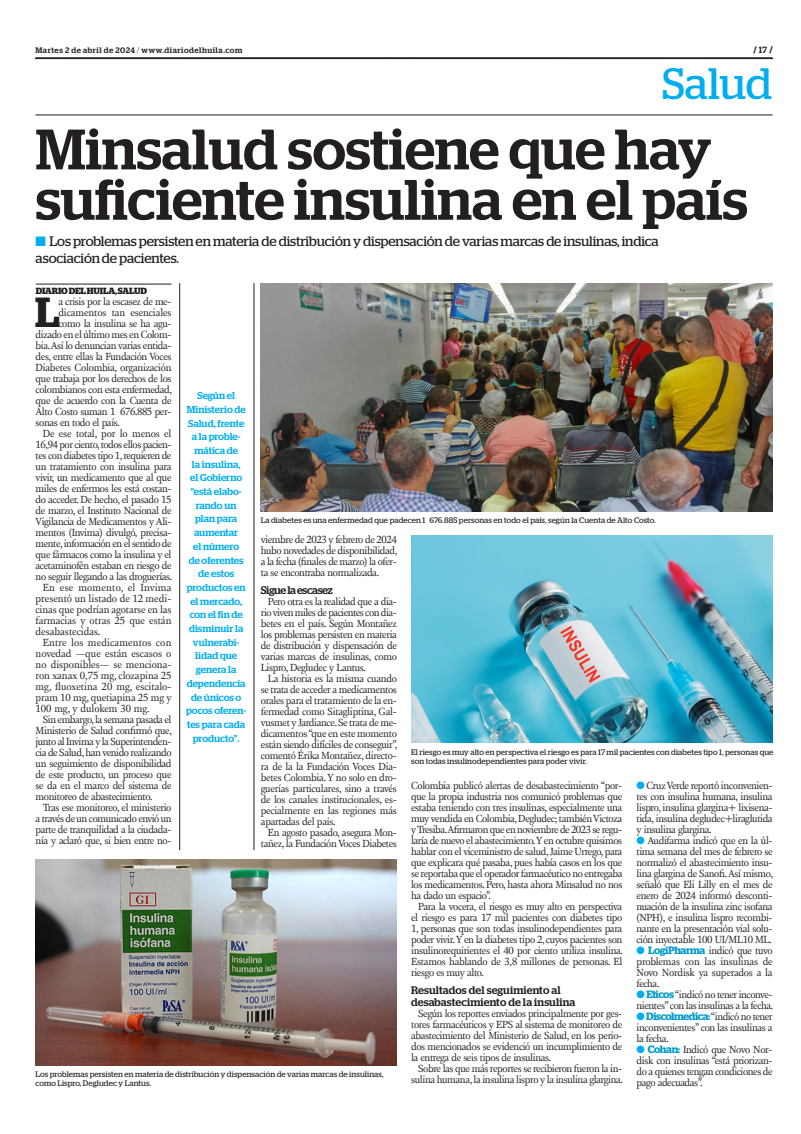
<style>
.page{position:relative;width:801px;height:1134px;background:#fff}
.page>*{position:absolute;margin:0;border:0;box-sizing:border-box;transform-origin:0 0}
.TITULO{font:500 56.9px/50.3px "Stag";color:#231f20}
.t1{font:43.9px "Stag";color:#00aeef}
.TEXTO_UNO{font:600 42px "Stag";color:#231f20}
.SUMARIO{font:13.7px/16.5px "Stag";letter-spacing:-.01em;color:#231f20}
.INTERTITULO{font:500 11px/12px "Stag";letter-spacing:.005em;color:#231f20}
.INTERTITULO-2{font:500 11px "Stag";letter-spacing:-.035em;color:#231f20}
.TEXTO{font:10.6px/11px "New Fournier BP";letter-spacing:-.035em;color:#231f20;text-align:justify}
.TEXTO_UNO-2{font:10.6px "New Fournier BP";letter-spacing:-.035em;color:#231f20}
.TEXTO_UNO-3{font:10.6px "New Fournier BP";letter-spacing:-.01em;color:#231f20}
.DESTACADO_AZUL{font:500 10px/13.7px "Stag";color:#00aeef;text-align:center}
.CREDITO_1{font:700 9px "Stag";letter-spacing:-.015em;color:#231f20}
.PIE_DE_FOTO{font:8px/9px "Stag";letter-spacing:.01em;color:#231f20}
.t2{font:500 8px "Stag";letter-spacing:.065em;color:#231f20}
.s1{font-weight:300}
.s2{font-weight:500}
.s3{color:#00aeef}
.s4{font-family:"Stag";font-weight:600;color:#009bcc}
</style>
<div class="page">
<svg style="left:35px;top:58px;width:738px;height:1px"></svg>
<hr style="left:35px;top:115px;width:737px;height:1px;background:#231f20">
<img style="left:411px;top:535px;width:361px;height:207px">
<img style="left:35px;top:859px;width:362px;height:206px">
<img style="left:261px;top:283px;width:511px;height:229px">
<hr style="left:36px;top:284px;width:135px;height:1px;background:#231f20">
<hr style="left:179px;top:283px;width:1px;height:567px;background:#231f20">
<hr style="left:254px;top:283px;width:1px;height:567px;background:#231f20">
<p class="t2" style="left:35px;top:45px;width:208px">Martes 2 de abril de 2024 <span class="s1">/</span> www.diariodelhuila.com</p>
<p class="CREDITO_1" style="left:753px;top:45px;width:21px">/ <span class="s2">17</span> /</p>
<p class="t1" style="left:662px;top:59px;width:112px">Salud</p>
<p class="TITULO" style="left:36px;top:124px;width:713px">Minsalud sostiene que hay suficiente insulina en el país</p>
<p class="SUMARIO" style="left:36px;top:233px;width:624px"><span class="s3">■</span> Los problemas persisten en materia de distribución y dispensación de varias marcas de insulinas, indica asociación de pacientes.</p>
<p class="CREDITO_1" style="left:36px;top:286px;width:113px">DIARIO DEL HUILA, SALUD</p>
<p class="TEXTO_UNO" style="left:35px;top:288px;width:26px">L</p>
<p class="TEXTO_UNO-2" style="left:58px;top:295px;width:115px">a crisis por la escasez de me-</p>
<p class="TEXTO_UNO-3" style="left:58px;top:306px;width:115px">dicamentos tan esenciales</p>
<p class="TEXTO_UNO-2" style="left:58px;top:317px;width:115px">como la insulina se ha agu-</p>
<p class="TEXTO_UNO-2" style="left:36px;top:328px;width:137px">dizado en el último mes en Colom-</p>
<p class="TEXTO_UNO-2" style="left:36px;top:339px;width:137px">bia. Así lo denuncian varias entida-</p>
<p class="TEXTO_UNO-2" style="left:36px;top:350px;width:137px">des, entre ellas la Fundación Voces</p>
<p class="TEXTO_UNO-2" style="left:36px;top:361px;width:137px">Diabetes Colombia, organización</p>
<p class="TEXTO_UNO-2" style="left:36px;top:372px;width:137px">que trabaja por los derechos de los</p>
<p class="TEXTO_UNO-2" style="left:36px;top:383px;width:138px">colombianos con esta enfermedad,</p>
<p class="TEXTO_UNO-2" style="left:36px;top:394px;width:137px">que de acuerdo con la Cuenta de</p>
<p class="TEXTO_UNO-2" style="left:36px;top:405px;width:137px">Alto Costo suman 1′676.885 per-</p>
<p class="TEXTO_UNO-2" style="left:36px;top:416px;width:86px">sonas en todo el país.</p>
<p class="TEXTO" style="left:36px;top:428px;width:138px;text-indent:7px">De ese total, por lo menos el 16,94 por ciento, todos ellos pacien&shy;tes con diabetes tipo 1, requieren de un tratamiento con insulina para vivir, un medicamento que al que miles de enfermos les está costan&shy;do acceder. De hecho, el pasado 15 de marzo, el Instituto Nacional de Vigilancia de Medicamentos y Ali&shy;mentos (Invima) divulgó, precisa&shy;mente, información en el sentido de que fármacos como la insulina y el acetaminofén estaban en riesgo de no seguir llegando a las droguerías.</p>
<p class="TEXTO" style="left:36px;top:582px;width:137px;text-indent:7px">En ese momento, el Invima presentó un listado de 12 medi&shy;cinas que podrían agotarse en las farmacias y otras 25 que están desabastecidas.</p>
<p class="TEXTO" style="left:36px;top:637px;width:137px;text-indent:7px">Entre los medicamentos con novedad —que están escasos o no disponibles— se menciona&shy;ron xanax 0,75 mg, clozapina 25 mg, fluoxetina 20 mg, escitalo&shy;pram 10 mg, quetiapina 25 mg y 100 mg, y dulokem 30 mg.</p>
<p class="TEXTO" style="left:36px;top:714px;width:138px;text-indent:7px">Sin embargo, la semana pasada el Ministerio de Salud confirmó que, junto al Invima y la Superintenden&shy;cia de Salud, han venido realizando un seguimiento de disponibilidad de este producto, un proceso que se da en el marco del sistema de monitoreo de abastecimiento.</p>
<p class="TEXTO" style="left:36px;top:802px;width:137px;text-indent:7px">Tras ese monitoreo, el ministerio a través de un comunicado envió un parte de tranquilidad a la ciudada&shy;nía y aclaró que, si bien entre no-</p>
<p class="DESTACADO_AZUL" style="left:186px;top:389px;width:62px">Según el<br>Ministerio de<br>Salud, frente a la proble&shy;mática de<br>la insulina,<br>el Gobierno “está elabo&shy;rando un plan para aumentar<br>el número<br>de oferentes de estos productos en el mercado, con el fin de disminuir la vulnerabi&shy;lidad que genera la dependencia de únicos o pocos oferen&shy;tes para cada producto”.</p>
<p class="PIE_DE_FOTO" style="left:261px;top:515px;width:396px">La diabetes es una enfermedad que padecen 1′676.885 personas en todo el país, según la Cuenta de Alto Costo.</p>
<p class="TEXTO" style="left:261px;top:534px;width:138px">viembre de 2023 y febrero de 2024 hubo novedades de disponibilidad, a la fecha (finales de marzo) la ofer&shy;ta se encontraba normalizada.</p>
<p class="INTERTITULO-2" style="left:261px;top:583px;width:74px">Sigue la escasez</p>
<p class="TEXTO" style="left:261px;top:596px;width:138px;text-indent:7px">Pero otra es la realidad que a dia&shy;rio viven miles de pacientes con dia&shy;betes en el país. Según Montañez los problemas persisten en materia de distribución y dispensación de varias marcas de insulinas, como Lispro, Degludec y Lantus.</p>
<p class="TEXTO" style="left:261px;top:673px;width:138px;text-indent:7px">La historia es la misma cuando se trata de acceder a medicamentos orales para el tratamiento de la en&shy;fermedad como Sitagliptina, Gal&shy;vusmet y Jardiance. Se trata de me&shy;dicamentos “que en este momento están siendo difíciles de conseguir”, comentó Érika Montañez, directo&shy;ra de la la Fundación Voces Dia&shy;betes Colombia. Y no solo en dro&shy;guerías particulares, sino a través de los canales institucionales, es&shy;pecialmente en las regiones más apartadas del país.</p>
<p class="TEXTO" style="left:261px;top:827px;width:138px;text-align:right">En agosto pasado, asegura Mon&shy;tañez, la Fundación Voces Diabetes</p>
<p class="PIE_DE_FOTO" style="left:411px;top:747px;width:364px">El riesgo es muy alto en perspectiva el riesgo es para 17 mil pacientes con diabetes tipo 1, personas que son todas insulinodependientes para poder vivir.</p>
<p class="TEXTO" style="left:411px;top:780px;width:213px">Colombia publicó alertas de desabastecimiento “por&shy;que la propia industria nos comunicó problemas que estaba teniendo con tres insulinas, especialmente una muy vendida en Colombia, Degludec; también Victoza y Tresiba.Afirmaron que en noviembre de 2023 se regu&shy;laría de nuevo el abastecimiento. Y en octubre quisimos hablar con el viceministro de salud, Jaime Urrego, para que explicara qué pasaba, pues había casos en los que se reportaba que el operador farmacéutico no entregaba los medicamentos. Pero, hasta ahora Minsalud no nos ha dado un espacio”.</p>
<p class="TEXTO" style="left:411px;top:901px;width:213px;text-indent:7px">Para la vocera, el riesgo es muy alto en perspectiva el riesgo es para 17 mil pacientes con diabetes tipo 1, personas que son todas insulinodependientes para poder vivir. Y en la diabetes tipo 2, cuyos pacientes son insulinorequirientes el 40 por ciento utiliza insulina.<br>Estamos hablando de 3,8 millones de personas. El riesgo es muy alto.</p>
<p class="INTERTITULO" style="left:411px;top:984px;width:166px">Resultados del seguimiento al desabastecimiento de la insulina</p>
<p class="TEXTO" style="left:411px;top:1007px;width:213px;text-indent:7px">Según los reportes enviados principalmente por ges&shy;tores farmacéuticos y EPS al sistema de monitoreo de abastecimiento del Ministerio de Salud, en los perio&shy;dos mencionados se evidenció un incumplimiento de la entrega de seis tipos de insulinas.</p>
<p class="TEXTO" style="left:411px;top:1062px;width:213px;text-align:right">Sobre las que más reportes se recibieron fueron la in&shy;sulina humana, la insulina lispro y la insulina glargina.</p>
<p class="TEXTO" style="left:636px;top:780px;width:138px"><span class="s3">●</span> Cruz Verde reportó inconvenien&shy;tes con insulina humana, insulina lispro, insulina glargina+ lixisena&shy;tida, insulina degludec+liraglutida y insulina glargina.</p>
<p class="TEXTO" style="left:636px;top:835px;width:138px"><span class="s3">●</span> Audifarma indicó que en la úl&shy;tima semana del mes de febrero se normalizó el abastecimiento insu&shy;lina glargina de Sanofi. Así mismo, señaló que Eli Lilly en el mes de enero de 2024 informó desconti&shy;nuación de la insulina zinc isofana (NPH), e insulina lispro recombi&shy;nante en la presentación vial solu&shy;ción inyectable 100 UI/ML10 ML.</p>
<p class="TEXTO" style="left:636px;top:945px;width:138px"><span class="s3">●</span> <span class="s4">LogiPharma</span> indicó que tuvo problemas con las insulinas de Novo Nordisk ya superados a la fecha.</p>
<p class="TEXTO" style="left:636px;top:989px;width:138px"><span class="s3">●</span> <span class="s4">Eticos</span> “indicó no tener inconve&shy;nientes” con las insulinas a la fecha.</p>
<p class="TEXTO" style="left:636px;top:1011px;width:138px"><span class="s3">●</span> <span class="s4">Discolmedica:</span> “indicó no tener inconvenientes” con las insulinas a la fecha.</p>
<p class="TEXTO" style="left:636px;top:1044px;width:138px"><span class="s3">●</span> <span class="s4">Cohan:</span> Indicó que Novo Nor&shy;disk con insulinas “está priorizan&shy;do a quienes tengan condiciones de pago adecuadas”.</p>
<p class="PIE_DE_FOTO" style="left:35px;top:1070px;width:350px">Los problemas persisten en materia de distribución y dispensación de varias marcas de insulinas, como Lispro, Degludec y Lantus.</p>
</div>
